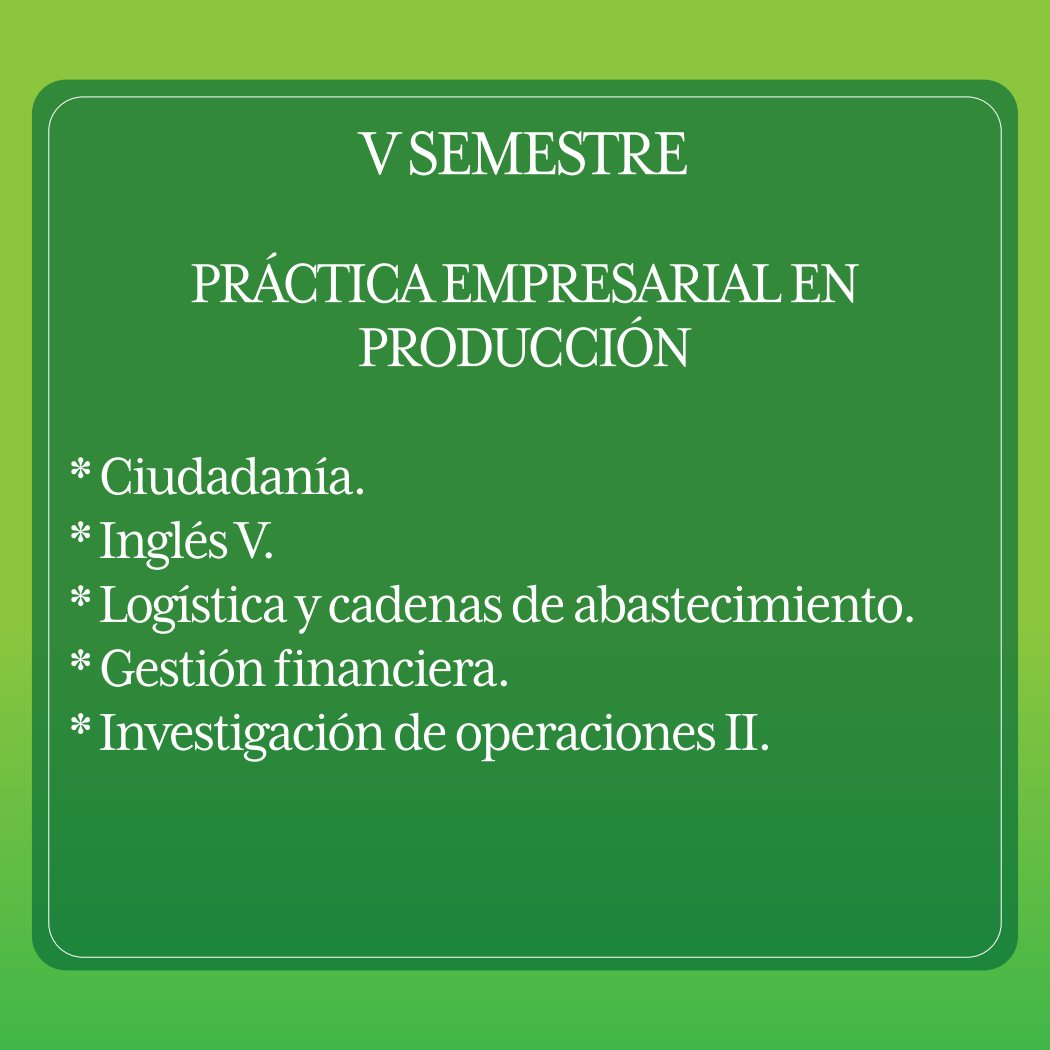
<style>
.page{position:relative;width:1050px;height:1050px;background:#8cc63f}
.page>*{position:absolute;margin:0;border:0;box-sizing:border-box;transform-origin:0 0}
.t1{font:70px "Mrs Eaves XL Serif Nar OT";letter-spacing:-.04em;color:#fff}
.t2{font:63.18px/64px "Mrs Eaves XL Serif Nar OT";letter-spacing:-.04em;color:#fff;text-align:center}
.t3{font:59.68px/64px "Mrs Eaves XL Serif Nar OT";letter-spacing:-.04em;color:#fff}
</style>
<div class="page">
<div style="left:0;top:629px;width:1050px;height:421px;background:linear-gradient(to bottom,#8bc53f,#41b648)"></div>
<div style="left:32px;top:80px;width:986px;height:890px;background:linear-gradient(to bottom,#388b39,#25873b);border-radius:34px"></div>
<p class="t1" style="left:361px;top:118px;width:330px">V SEMESTRE</p>
<p class="t2" style="left:190px;top:251px;width:672px">PRÁCTICA EMPRESARIAL EN<br>PRODUCCIÓN</p>
<p class="t3" style="left:70px;top:444px;width:849px">* Ciudadanía.<br>* Inglés V.<br>* Logística y cadenas de abastecimiento. * Gestión financiera.<br>* Investigación de operaciones II.</p>
</div>
